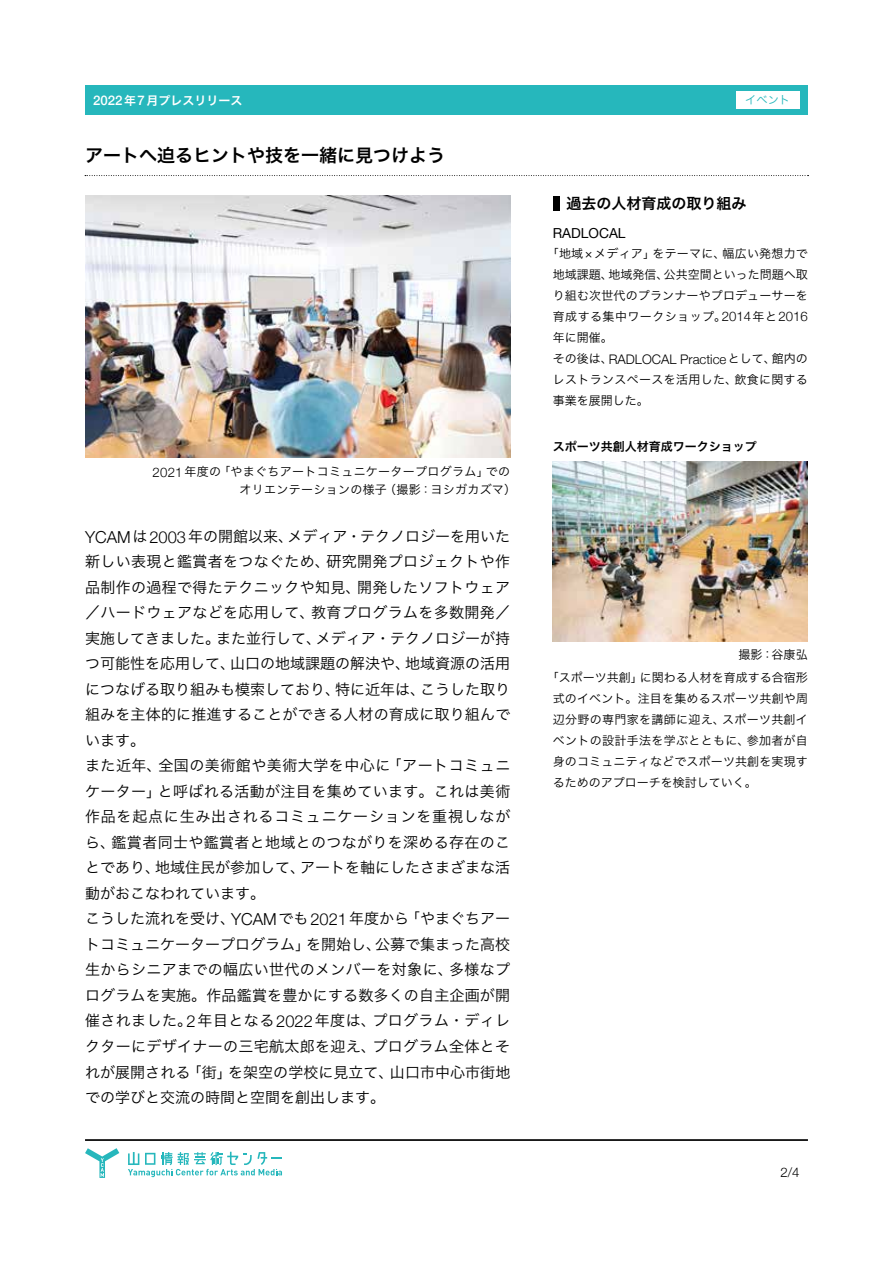
<style>
.page{position:relative;width:893px;height:1263px;background:#fff}
.page>*{position:absolute;margin:0;border:0;box-sizing:border-box;transform-origin:0 0}
.t1{font:18px "Hira Kaku Pro W6";color:#000}
.t2{font:15px/25.5px "Hira Kaku Pro W3";letter-spacing:.015em;color:#000}
.t3{font:15px "Hira Kaku Pro W6";color:#000}
.t4{font:13.8px "Helvetica Neue";color:#000}
.t5{font:300 13.2px "Helvetica Neue";color:#000}
.t6{font:12px/21px "Hira Kaku Pro W3";letter-spacing:.025em;color:#000}
.t7{font:12px "Hira Kaku Pro W6";color:#000}
.t8{font:12px "Hira Kaku Pro W6";color:#fff}
.t9{font:11.25px "Hira Kaku Pro W3";color:#26b7bc}
.s1{font-family:"Helvetica Neue";font-weight:500;font-size:13.2px}
.s2{font-family:"Helvetica Neue";font-weight:300;font-size:13.2px}
.s3{font-family:"Helvetica Neue";font-weight:300;font-size:16.5px}
.s4{font-family:"Hira Kaku Pro W3";font-weight:400;font-size:12px}
</style>
<div class="page">
<svg style="left:85px;top:1148px;width:34px;height:30px"></svg>
<svg style="left:128px;top:1152px;width:154px;height:25px"></svg>
<div style="left:85px;top:85px;width:723px;height:30px;background:#26b7bc"></div>
<hr style="left:85px;top:1139px;width:723px;height:1px;background:#000">
<hr style="left:85px;top:1140px;width:723px;height:1px;background:#000">
<svg style="left:85px;top:175px;width:723px;height:1px"></svg>
<img style="left:85px;top:196px;width:425px;height:261px">
<div style="left:553px;top:196px;width:7px;height:14px;background:#000"></div>
<img style="left:553px;top:462px;width:255px;height:179px">
<div style="left:736px;top:91px;width:64px;height:17px;background:#fff"></div>
<p class="t8" style="left:93px;top:89px;width:151px"><span class="s1">2022</span>年<span class="s1">7</span>月プレスリリース</p>
<p class="t9" style="left:745px;top:90px;width:47px">イベント</p>
<p class="t1" style="left:85px;top:139px;width:361px">アートへ迫るヒントや技を一緒に見つけよう</p>
<p class="t6" style="left:240px;top:462px;width:278px;line-height:18px;text-indent:-87px"><span class="s2">2021</span>年度の「やまぐちアートコミュニケータープログラム」でのオリエンテーションの様子（撮影：ヨシガカズマ）</p>
<p class="t2" style="left:85px;top:522px;width:427px"><span class="s3">YCAM</span>は<span class="s3">2003</span>年の開館以来、メディア・テクノロジーを用いた新しい表現と鑑賞者をつなぐため、研究開発プロジェクトや作品制作の過程で得たテクニックや知見、開発したソフトウェア／ハードウェアなどを応用して、教育プログラムを多数開発／実施してきました。また並行して、メディア・テクノロジーが持つ可能性を応用して、山口の地域課題の解決や、地域資源の活用につなげる取り組みも模索しており、特に近年は、こうした取り組みを主体的に推進することができる人材の育成に取り組んでいます。<br>また近年、全国の美術館や美術大学を中心に「アートコミュニケーター」と呼ばれる活動が注目を集めています。これは美術作品を起点に生み出されるコミュニケーションを重視しながら、鑑賞者同士や鑑賞者と地域とのつながりを深める存在のことであり、地域住民が参加して、アートを軸にしたさまざまな活動がおこなわれています。<br>こうした流れを受け、<span class="s3">YCAM</span>でも<span class="s3">2021</span>年度から「やまぐちアートコミュニケータープログラム」を開始し、公募で集まった高校生からシニアまでの幅広い世代のメンバーを対象に、多様なプログラムを実施。作品鑑賞を豊かにする数多くの自主企画が開催されました。<span class="s3">2</span>年目となる<span class="s3">2022</span>年度は、プログラム・ディレクターにデザイナーの三宅航太郎を迎え、プログラム全体とそれが展開される「街」を架空の学校に見立て、山口市中心市街地での学びと交流の時間と空間を創出します。</p>
<p class="t3" style="left:567px;top:190px;width:181px">過去の人材育成の取り組み</p>
<p class="t4" style="left:553px;top:223px;width:74px">RADLOCAL</p>
<p class="t6" style="left:553px;top:242px;width:257px;text-align:justify;text-indent:-6px">「地域 ×メディア」をテーマに、幅広い発想力で地域課題、地域発信、公共空間といった問題へ取り組む次世代のプランナーやプロデューサーを育成する集中ワークショップ。<span class="s2">2014</span>年と<span class="s2">2016</span>年に開催。</p>
<p class="t5" style="left:553px;top:348px;width:257px"><span class="s4">その後は、</span>RADLOCAL Practice<span class="s4">として、館内の</span></p>
<p class="t6" style="left:553px;top:368px;width:257px">レストランスペースを活用した、飲食に関する事業を展開した。</p>
<p class="t7" style="left:553px;top:435px;width:205px">スポーツ共創人材育成ワークショップ</p>
<p class="t6" style="left:738px;top:643px;width:71px">撮影：谷康弘</p>
<p class="t6" style="left:553px;top:666px;width:257px;text-align:justify;text-indent:-6px">「スポーツ共創」に関わる人材を育成する合宿形式のイベント。注目を集めるスポーツ共創や周辺分野の専門家を講師に迎え、スポーツ共創イベントの設計手法を学ぶとともに、参加者が自身のコミュニティなどでスポーツ共創を実現するためのアプローチを検討していく。</p>
<p class="t5" style="left:780px;top:1161px;width:21px">2/4</p>
</div>
